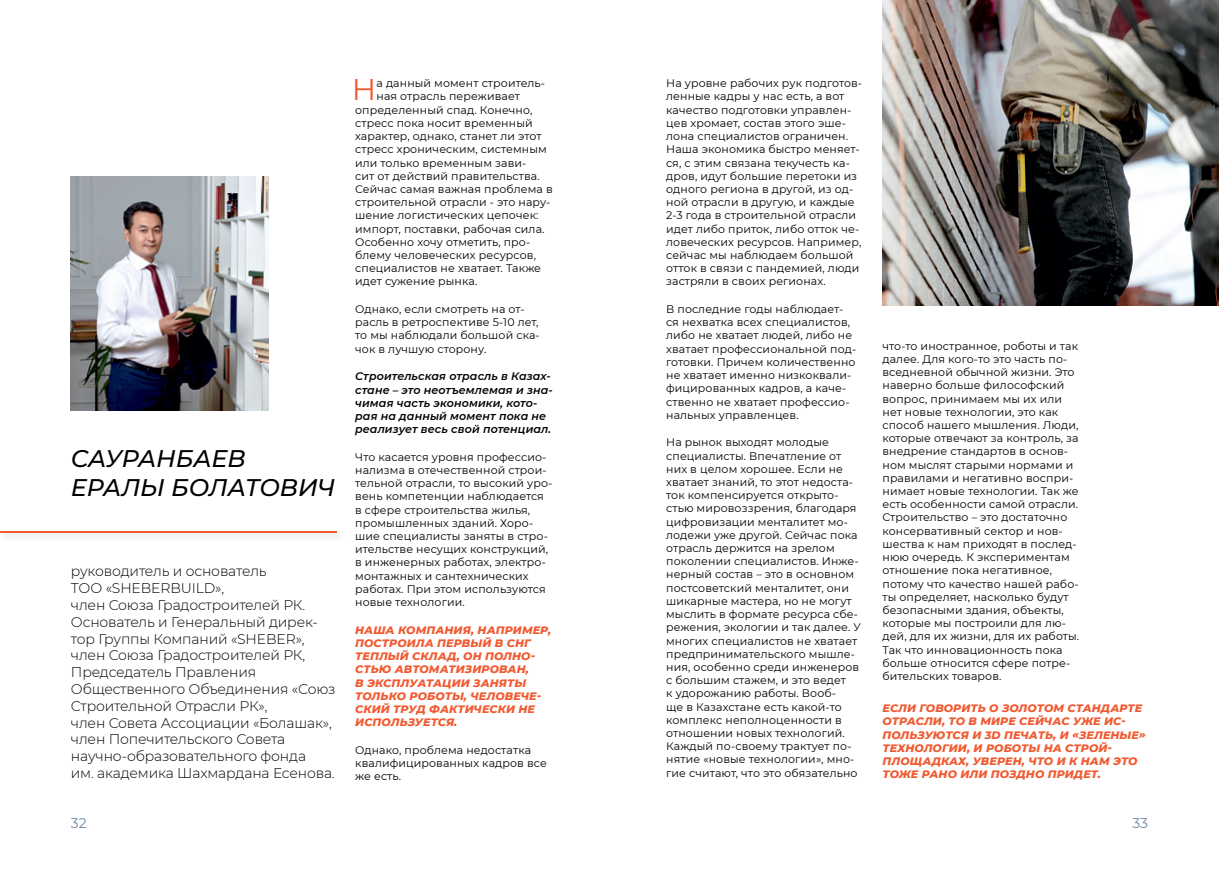
<style>
.page{position:relative;width:1219px;height:871px;background:#fff}
.page>*{position:absolute;margin:0;border:0;box-sizing:border-box;transform-origin:0 0}
.t1{font:29.9px "Montserrat";color:#f15b32}
.t2{font:italic 500 24px/28.8px "Montserrat";color:#000}
.t3{font:300 14px/16.8px "Montserrat";letter-spacing:-.01em;color:#000}
.t4{font:14px "Montserrat";color:#7287ab}
.t5{font:11px/13.2px "Montserrat";letter-spacing:.01em;color:#000}
.t6{font:italic 800 11px/13.2px "Montserrat";letter-spacing:.01em;color:#f15b32}
.t7{font:italic 600 11px/13.2px "Montserrat";letter-spacing:.01em;color:#000}
</style>
<div class="page">
<img style="left:71px;top:177px;width:197px;height:233px">
<div style="left:0;top:529px;width:346px;height:13px;background:#bcbec0;opacity:.75"></div>
<hr style="left:0;top:530px;width:336px;height:2px;background:#f15b32">
<img style="left:882px;top:0;width:337px;height:306px">
<h2 class="t2" style="left:71px;top:443px;width:266px">САУРАНБАЕВ<br>ЕРАЛЫ БОЛАТОВИЧ</h2>
<p class="t3" style="left:71px;top:562px;width:266px">руководитель и основатель<br>ТОО «SHEBERBUILD»,<br>член Союза Градостроителей РК.<br>Основатель и Генеральный дирек&shy;тор Группы Компаний «SHEBER», член Союза Градостроителей РК,<br>Председатель Правления<br>Общественного Объединения «Союз<br>Строительной Отрасли РК»,<br>член Совета Ассоциации «Болашак», член Попечительского Совета научно-образовательного фонда<br>им. академика Шахмардана Есенова.</p>
<h1 class="t1" style="left:352px;top:69px;width:26px">Н</h1>
<p class="t5" style="left:376px;top:76px;width:170px">а данный момент строитель-</p>
<p class="t5" style="left:376px;top:89px;width:145px">ная отрасль переживает</p>
<p class="t5" style="left:355px;top:103px;width:179px">определенный спад. Конечно,</p>
<p class="t5" style="left:355px;top:116px;width:179px">стресс пока носит временный</p>
<p class="t5" style="left:355px;top:129px;width:188px">характер, однако, станет ли этот</p>
<p class="t5" style="left:355px;top:142px;width:193px">стресс хроническим, системным</p>
<p class="t5" style="left:355px;top:155px;width:173px">или только временным зави-</p>
<p class="t5" style="left:355px;top:169px;width:186px">сит от действий правительства.</p>
<p class="t5" style="left:355px;top:182px;width:199px">Сейчас самая важная проблема в</p>
<p class="t5" style="left:355px;top:195px;width:197px">строительной отрасли - это нару-</p>
<p class="t5" style="left:355px;top:208px;width:185px">шение логистических цепочек:</p>
<p class="t5" style="left:355px;top:221px;width:191px">импорт, поставки, рабочая сила.</p>
<p class="t5" style="left:355px;top:235px;width:177px">Особенно хочу отметить, про-</p>
<p class="t5" style="left:355px;top:248px;width:182px">блему человеческих ресурсов,</p>
<p class="t5" style="left:355px;top:261px;width:187px">специалистов не хватает. Также</p>
<p class="t5" style="left:355px;top:274px;width:124px">идет сужение рынка.</p>
<p class="t5" style="left:355px;top:302px;width:186px">Однако, если смотреть на от&shy;расль в ретроспективе 5-10 лет, то мы наблюдали большой ска&shy;чок в лучшую сторону.</p>
<p class="t7" style="left:355px;top:369px;width:199px">Строительская отрасль в Казах&shy;стане – это неотъемлемая и зна&shy;чимая часть экономики, кото&shy;рая на данный момент пока не реализует весь свой потенциал.</p>
<p class="t5" style="left:355px;top:449px;width:199px">Что касается уровня профессио&shy;нализма в отечественной строи&shy;тельной отрасли, то высокий уро&shy;вень компетенции наблюдается в сфере строительства жилья, промышленных зданий. Хоро&shy;шие специалисты заняты в стро&shy;ительстве несущих конструкций, в инженерных работах, электро&shy;монтажных и сантехнических работах. При этом используются новые технологии.</p>
<p class="t6" style="left:355px;top:622px;width:198px">НАША КОМПАНИЯ, НАПРИМЕР,<br>ПОСТРОИЛА ПЕРВЫЙ В СНГ<br>ТЕПЛЫЙ СКЛАД, ОН ПОЛНО-<br>СТЬЮ АВТОМАТИЗИРОВАН,<br>В ЭКСПЛУАТАЦИИ ЗАНЯТЫ<br>ТОЛЬКО РОБОТЫ, ЧЕЛОВЕЧЕ-<br>СКИЙ ТРУД ФАКТИЧЕСКИ НЕ<br>ИСПОЛЬЗУЕТСЯ.</p>
<p class="t5" style="left:355px;top:742px;width:193px">Однако, проблема недостатка квалифицированных кадров все же есть.</p>
<p class="t5" style="left:666px;top:76px;width:197px">На уровне рабочих рук подготов&shy;ленные кадры у нас есть, а вот качество подготовки управлен&shy;цев хромает, состав этого эше&shy;лона специалистов ограничен.<br>Наша экономика быстро меняет&shy;ся, с этим связана текучесть ка&shy;дров, идут большие перетоки из одного региона в другой, из од&shy;ной отрасли в другую, и каждые<br>2-3 года в строительной отрасли идет либо приток, либо отток че&shy;ловеческих ресурсов. Например, сейчас мы наблюдаем большой отток в связи с пандемией, люди застряли в своих регионах.</p>
<p class="t5" style="left:666px;top:302px;width:192px">В последние годы наблюдает&shy;ся нехватка всех специалистов, либо не хватает людей, либо не хватает профессиональной под&shy;готовки. Причем количественно не хватает именно низкоквали&shy;фицированных кадров, а каче&shy;ственно не хватает профессио&shy;нальных управленцев.</p>
<p class="t5" style="left:666px;top:435px;width:196px">На рынок выходят молодые специалисты. Впечатление от них в целом хорошее. Если не хватает знаний, то этот недоста&shy;ток компенсируется открыто&shy;стью мировоззрения, благодаря цифровизации менталитет мо&shy;лодежи уже другой. Сейчас пока отрасль держится на зрелом поколении специалистов. Инже&shy;нерный состав – это в основном постсоветский менталитет, они шикарные мастера, но не могут мыслить в формате ресурса сбе&shy;режения, экологии и так далее. У многих специалистов не хватает предпринимательского мышле&shy;ния, особенно среди инженеров с большим стажем, и это ведет<br>к удорожанию работы. Вооб-<br>ще в Казахстане есть какой-то комплекс неполноценности в отношении новых технологий.<br>Каждый по-своему трактует по&shy;нятие «новые технологии», мно&shy;гие считают, что это обязательно</p>
<p class="t5" style="left:882px;top:338px;width:198px">что-то иностранное, роботы и так далее. Для кого-то это часть по&shy;вседневной обычной жизни. Это наверно больше философский вопрос, принимаем мы их или нет новые технологии, это как способ нашего мышления. Люди, которые отвечают за контроль, за внедрение стандартов в основ&shy;ном мыслят старыми нормами и правилами и негативно воспри&shy;нимает новые технологии. Так же есть особенности самой отрасли.<br>Строительство – это достаточно консервативный сектор и нов&shy;шества к нам приходят в послед&shy;нюю очередь. К экспериментам отношение пока негативное, потому что качество нашей рабо&shy;ты определяет, насколько будут безопасными здания, объекты, которые мы построили для лю&shy;дей, для их жизни, для их работы.<br>Так что инновационность пока больше относится сфере потре&shy;бительских товаров.</p>
<p class="t6" style="left:882px;top:700px;width:265px">ЕСЛИ ГОВОРИТЬ О ЗОЛОТОМ СТАНДАРТЕ<br>ОТРАСЛИ, ТО В МИРЕ СЕЙЧАС УЖЕ ИС-<br>ПОЛЬЗУЮТСЯ И 3D ПЕЧАТЬ, И «ЗЕЛЕНЫЕ»<br>ТЕХНОЛОГИИ, И РОБОТЫ НА СТРОЙ-<br>ПЛОЩАДКАХ, УВЕРЕН, ЧТО И К НАМ ЭТО<br>ТОЖЕ РАНО ИЛИ ПОЗДНО ПРИДЕТ.</p>
<p class="t4" style="left:71px;top:812px;width:17px">32</p>
<p class="t4" style="left:1132px;top:812px;width:17px">33</p>
</div>
